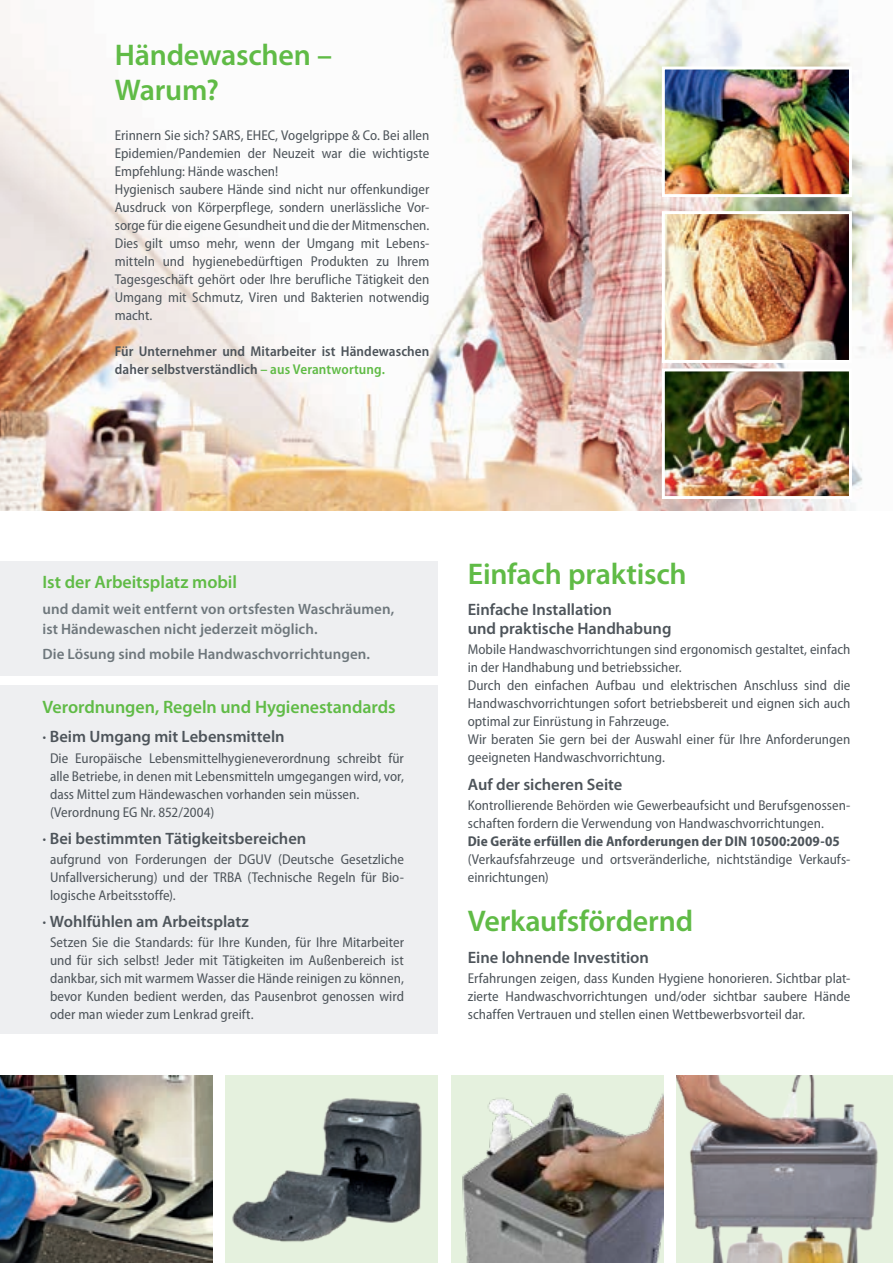
<style>
.page{position:relative;width:893px;height:1263px;background:#fff}
.page>*{position:absolute;margin:0;border:0;box-sizing:border-box;transform-origin:0 0}
.t1{font:600 30px/34.5px "Myriad Pro";letter-spacing:-.01em;color:#60bb46}
.t2{font:600 18px "Myriad Pro";letter-spacing:-.005em;color:#60bb46}
.t3{font:600 16.5px/18.8px "Myriad Pro";color:#4d545a}
.t4{font:600 15px/19.5px "Myriad Pro";color:#6e777c}
.t5{font:semi-condensed 14.25px/18px "Myriad Pro";color:#4d545a}
.t6{font:600 semi-condensed 14.25px/18px "Myriad Pro";letter-spacing:.005em;color:#4d545a}
.t7{font:700 semi-condensed 14.25px "Myriad Pro";letter-spacing:.01em;color:#4d545a}
.s1{color:#60bb46}
</style>
<div class="page">
<div style="left:0;top:685px;width:438px;height:348px;background:#eeeff1"></div>
<div style="left:0;top:561px;width:438px;height:115px;background:#eeeff1"></div>
<img style="left:0;top:0;width:893px;height:510px">
<img style="left:666px;top:215px;width:182px;height:144px">
<div style="left:662px;top:211px;width:190px;height:152px;border:3px solid #fff"></div>
<img style="left:666px;top:71px;width:182px;height:122px">
<div style="left:662px;top:67px;width:190px;height:130px;border:3px solid #fff"></div>
<img style="left:666px;top:372px;width:182px;height:123px">
<div style="left:662px;top:368px;width:190px;height:131px;border:3px solid #fff"></div>
<img style="left:225px;top:1076px;width:213px;height:187px">
<img style="left:0;top:1076px;width:213px;height:187px">
<img style="left:451px;top:1076px;width:212px;height:187px">
<img style="left:676px;top:1076px;width:217px;height:187px">
<h1 class="t1" style="left:115px;top:37px;width:219px">Händewaschen –<br>Warum?</h1>
<p class="t5" style="left:115px;top:126px;width:316px">Erinnern Sie sich? SARS, EHEC, Vogelgrippe &amp; Co. Bei allen Epidemien/Pandemien der Neuzeit war die wichtigste Empfehlung: Hände waschen!<br>Hygienisch saubere Hände sind nicht nur offenkundiger Ausdruck von Körperpflege, sondern unerlässliche Vor&shy;sorge für die eigene Gesundheit und die der Mitmenschen.<br>Dies gilt umso mehr, wenn der Umgang mit Lebens&shy;mitteln und hygienebedürftigen Produkten zu Ihrem Tagesgeschäft gehört oder Ihre berufliche Tätigkeit den Umgang mit Schmutz, Viren und Bakterien notwendig macht.</p>
<p class="t6" style="left:115px;top:342px;width:316px">Für Unternehmer und Mitarbeiter ist Händewaschen daher selbstverständlich <span class="s1">– aus Verantwortung.</span></p>
<p class="t2" style="left:43px;top:571px;width:196px">Ist der Arbeitsplatz mobil</p>
<p class="t4" style="left:43px;top:599px;width:353px">und damit weit entfernt von ortsfesten Waschräumen, ist Händewaschen nicht jederzeit möglich.</p>
<p class="t4" style="left:43px;top:644px;width:329px">Die Lösung sind mobile Handwaschvorrichtungen.</p>
<p class="t2" style="left:43px;top:695px;width:355px">Verordnungen, Regeln und Hygienestandards</p>
<p class="t3" style="left:43px;top:727px;width:244px">· Beim Umgang mit Lebensmitteln</p>
<p class="t5" style="left:50px;top:748px;width:355px">Die Europäische Lebensmittelhygieneverordnung schreibt für alle Betriebe, in denen mit Lebensmitteln umgegangen wird, vor, dass Mittel zum Händewaschen vorhanden sein müssen. (Verordnung EG Nr. 852/2004)</p>
<p class="t3" style="left:43px;top:828px;width:265px">· Bei bestimmten Tätigkeitsbereichen</p>
<p class="t5" style="left:50px;top:850px;width:355px;text-align:justify">aufgrund von Forderungen der DGUV (Deutsche Gesetzliche Unfallversicherung) und der TRBA (Technische Regeln für Bio&shy;logische Arbeitsstoffe).</p>
<p class="t3" style="left:43px;top:912px;width:208px">· Wohlfühlen am Arbeitsplatz</p>
<p class="t5" style="left:50px;top:933px;width:355px;text-align:justify">Setzen Sie die Standards: für Ihre Kunden, für Ihre Mitarbeiter und für sich selbst! Jeder mit Tätigkeiten im Außenbereich ist dankbar, sich mit warmem Wasser die Hände reinigen zu können, bevor Kunden bedient werden, das Pausenbrot genossen wird oder man wieder zum Lenkrad greift.</p>
<h1 class="t1" style="left:468px;top:556px;width:220px">Einfach praktisch</h1>
<p class="t3" style="left:468px;top:600px;width:205px">Einfache Installation<br>und praktische Handhabung</p>
<p class="t5" style="left:468px;top:640px;width:384px">Mobile Handwaschvorrichtungen sind ergonomisch gestaltet, einfach in der Handhabung und betriebssicher.<br>Durch den einfachen Aufbau und elektrischen Anschluss sind die Handwaschvorrichtungen sofort betriebsbereit und eignen sich auch optimal zur Einrüstung in Fahrzeuge.<br>Wir beraten Sie gern bei der Auswahl einer für Ihre Anforderungen geeigneten Handwaschvorrichtung.</p>
<p class="t3" style="left:468px;top:774px;width:156px">Auf der sicheren Seite</p>
<p class="t5" style="left:468px;top:796px;width:384px">Kontrollierende Behörden wie Gewerbeaufsicht und Berufsgenossen&shy;schaften fordern die Verwendung von Handwaschvorrichtungen.</p>
<p class="t7" style="left:468px;top:832px;width:374px">Die Geräte erfüllen die Anforderungen der DIN 10500:2009-05</p>
<p class="t5" style="left:468px;top:850px;width:384px">(Verkaufsfahrzeuge und ortsveränderliche, nichtständige Verkaufs&shy;einrichtungen)</p>
<h1 class="t1" style="left:468px;top:903px;width:227px">Verkaufsfördernd</h1>
<p class="t3" style="left:468px;top:947px;width:183px">Eine lohnende Investition</p>
<p class="t5" style="left:468px;top:969px;width:384px;text-align:justify">Erfahrungen zeigen, dass Kunden Hygiene honorieren. Sichtbar plat&shy;zierte Handwaschvorrichtungen und/oder sichtbar saubere Hände schaffen Vertrauen und stellen einen Wettbewerbsvorteil dar.</p>
</div>
